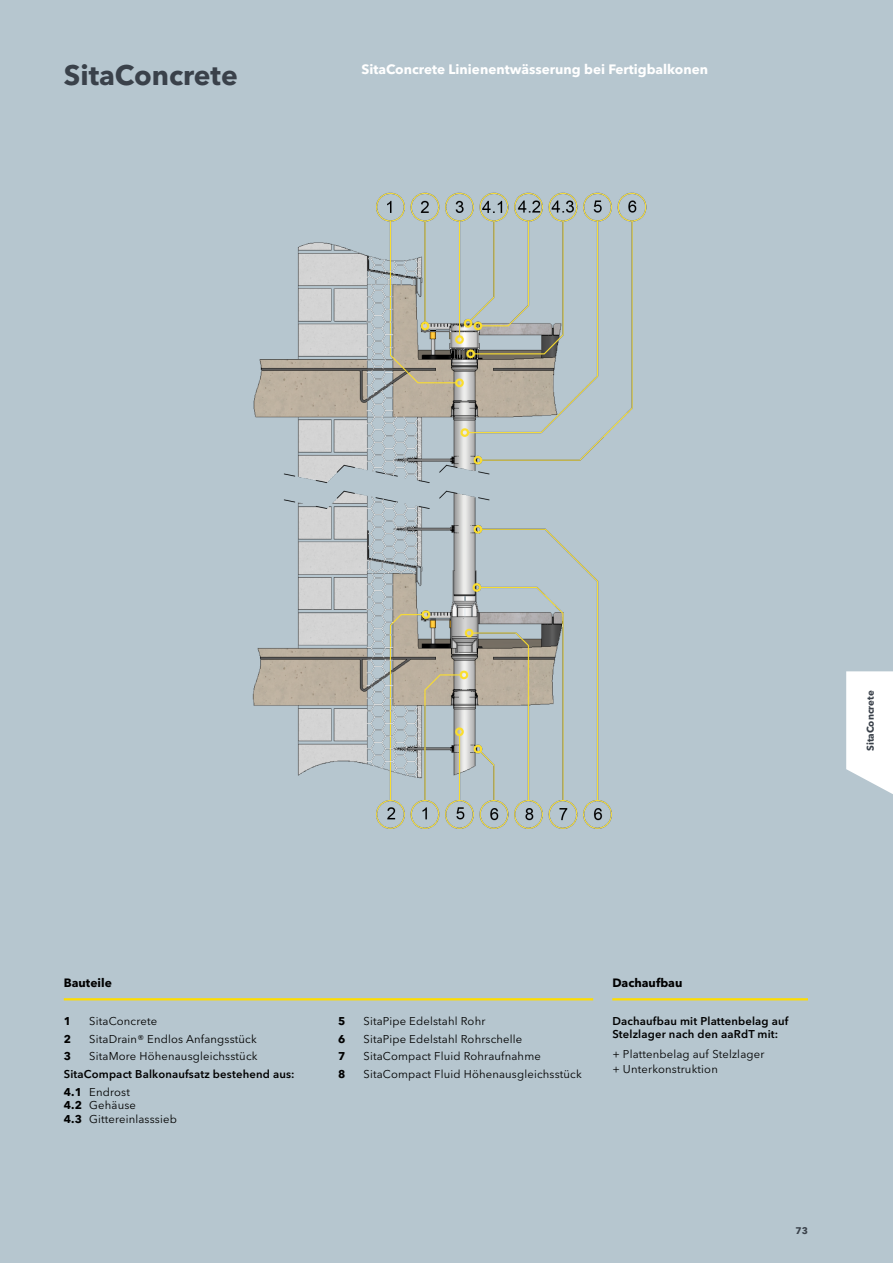
<style>
.page{position:relative;width:893px;height:1263px;background:#b6c6cf}
.page>*{position:absolute;margin:0;border:0;box-sizing:border-box;transform-origin:0 0}
.t1{font:700 28.05px "Avenir Next W1 G";color:#3a414a}
.t2{font:700 13.5px "Avenir Next W1 G";color:#fff}
.t3{font:700 12px "Avenir Next W1 G";color:#000}
.t4{font:11.25px/13.5px "Avenir Next W1 G";letter-spacing:.015em;color:#000}
.t5{font:600 11.25px/17.7px "Avenir Next W1 G";letter-spacing:.015em;color:#000}
.t6{font:700 11.25px "Avenir Next W1 G";color:#000}
.t7{font:700 9.75px "Avenir Next W1 G";color:#3a414a}
.t8{font:700 9.6px "Avenir Next W1 G";color:#3a414a}
.s1{font-weight:700}
.s2{font-weight:400}
</style>
<div class="page">
<hr style="left:64px;top:998px;width:529px;height:2px;background:#fd0">
<hr style="left:612px;top:998px;width:196px;height:2px;background:#fd0">
<img style="left:252px;top:192px;width:395px;height:637px">
<svg style="left:846px;top:671px;width:47px;height:123px;background:#f7f8f9"></svg>
<h1 class="t1" style="left:64px;top:58px;width:175px">SitaConcrete</h1>
<p class="t2" style="left:361px;top:61px;width:348px">SitaConcrete Linienentwässerung bei Fertigbalkonen</p>
<p class="t7" style="left:864px;top:751px;width:62px;rotate:-90deg">SitaConcrete</p>
<p class="t3" style="left:64px;top:975px;width:50px">Bauteile</p>
<p class="t6" style="left:64px;top:1014px;width:9px">1</p>
<p class="t4" style="left:89px;top:1014px;width:69px">SitaConcrete</p>
<p class="t6" style="left:64px;top:1032px;width:9px">2</p>
<p class="t4" style="left:89px;top:1032px;width:169px">SitaDrain® Endlos Anfangsstück</p>
<p class="t6" style="left:64px;top:1049px;width:9px">3</p>
<p class="t4" style="left:89px;top:1050px;width:170px">SitaMore Höhenausgleichsstück</p>
<p class="t5" style="left:64px;top:1065px;width:232px">SitaCompact Balkonaufsatz bestehend aus:<br><span class="s1">4.1</span> <span class="s2">Endrost</span></p>
<p class="t4" style="left:64px;top:1099px;width:115px"><span class="s1">4.2</span> Gehäuse<br><span class="s1">4.3</span> Gittereinlasssieb</p>
<p class="t6" style="left:338px;top:1014px;width:9px">5</p>
<p class="t4" style="left:364px;top:1014px;width:123px">SitaPipe Edelstahl Rohr</p>
<p class="t6" style="left:338px;top:1032px;width:9px">6</p>
<p class="t4" style="left:364px;top:1032px;width:160px">SitaPipe Edelstahl Rohrschelle</p>
<p class="t6" style="left:338px;top:1049px;width:9px">7</p>
<p class="t4" style="left:364px;top:1050px;width:179px">SitaCompact Fluid Rohraufnahme</p>
<p class="t6" style="left:338px;top:1067px;width:9px">8</p>
<p class="t4" style="left:364px;top:1067px;width:220px">SitaCompact Fluid Höhenausgleichsstück</p>
<p class="t3" style="left:612px;top:975px;width:72px">Dachaufbau</p>
<p class="t5" style="left:612px;top:1014px;width:178px;line-height:13.5px">Dachaufbau mit Plattenbelag auf<br>Stelzlager nach den aaRdT mit:</p>
<p class="t4" style="left:612px;top:1046px;width:154px;line-height:15px">+ Plattenbelag auf Stelzlager + Unterkonstruktion</p>
<p class="t8" style="left:795px;top:1225px;width:14px">73</p>
</div>
